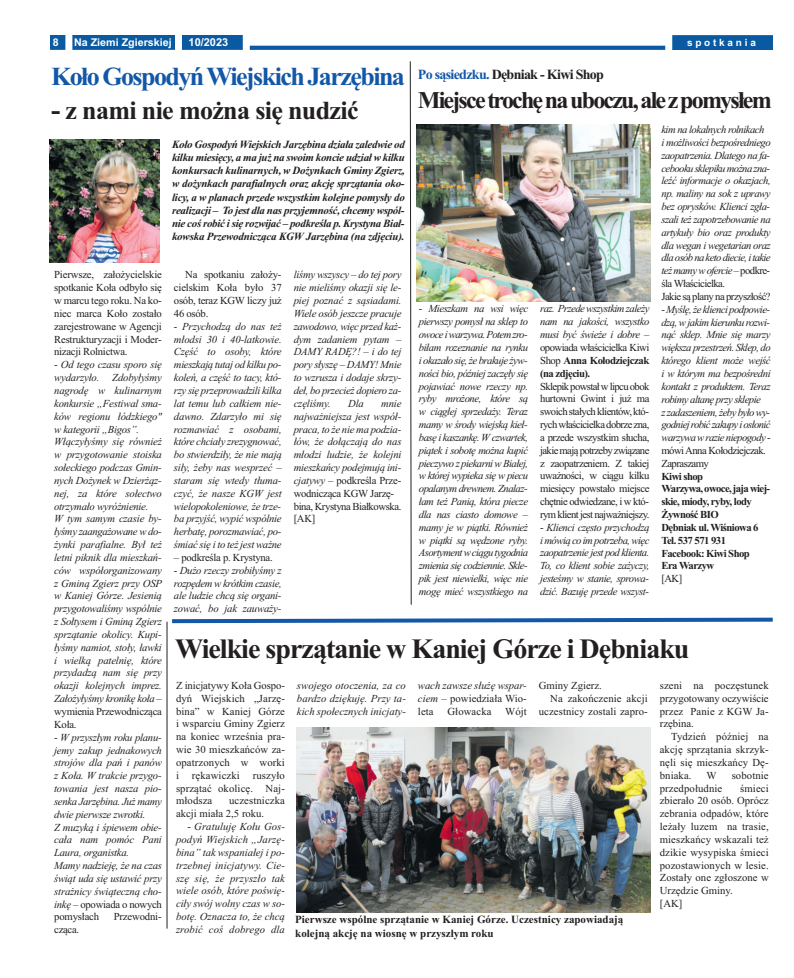
<style>
.page{position:relative;width:794px;height:978px;background:#fff}
.page>*{position:absolute;margin:0;border:0;box-sizing:border-box;transform-origin:0 0}
.t1{font:700 28px "Times New Roman";letter-spacing:-.035em;color:#231f20}
.t2{font:700 26px "Times New Roman";letter-spacing:-.06em;color:#1357a7}
.t3{font:700 26px "Times New Roman";letter-spacing:-.025em;color:#231f20}
.t4{font:700 24px "Times New Roman";letter-spacing:-.075em;color:#231f20}
.t5{font:700 14px "Times New Roman";letter-spacing:-.05em;color:#231f20}
.t6{font:italic 700 11px/13.2px "Times New Roman";letter-spacing:-.02em;color:#231f20;text-align:justify}
.t7{font:700 11px/13.2px "Times New Roman";color:#231f20}
.t8{font:700 11px "Arial";color:#fff}
.t9{font:italic 10.7px/12.8px "Times New Roman";letter-spacing:-.025em;color:#231f20;text-align:justify}
.t10{font:10.7px/12.8px "Times New Roman";letter-spacing:.005em;color:#231f20;text-align:justify}
.t11{font:italic 10.7px/12.8px "Times New Roman";letter-spacing:-.05em;color:#231f20}
.t12{font:700 10.7px/12.8px "Times New Roman";letter-spacing:-.05em;color:#231f20}
.t13{font:10.7px "Times New Roman";letter-spacing:-.025em;color:#231f20}
.t14{font:700 10.7px "Arial";color:#fff}
.t15{font:10.7px "Times New Roman";letter-spacing:-.015em;color:#231f20}
.t16{font:700 10px "Arial";letter-spacing:.28em;color:#fff}
.s1{font-size:28px}
.s2{color:#1357a7}
.s3{font-style:normal}
.s4{font-weight:700;font-style:normal}
</style>
<div class="page">
<img style="left:50px;top:35px;width:722px;height:14px">
<img style="left:50px;top:139px;width:110px;height:124px">
<img style="left:417px;top:124px;width:233px;height:177px">
<svg style="left:172px;top:617px;width:601px;height:7px"></svg>
<svg style="left:409px;top:61px;width:3px;height:544px"></svg>
<img style="left:296px;top:728px;width:354px;height:184px">
<hr style="left:167px;top:622px;width:1px;height:307px;background:#231f20">
<p class="t14" style="left:53px;top:36px;width:7px">8</p>
<p class="t14" style="left:74px;top:36px;width:99px">Na Ziemi Zgierskiej</p>
<p class="t8" style="left:188px;top:36px;width:41px">10/2023</p>
<p class="t16" style="left:687px;top:36px;width:70px">spotkania</p>
<h2 class="t2" style="left:51px;top:61px;width:355px">Koło GospodyńWiejskich Jarzębina</h2>
<h2 class="t3" style="left:51px;top:95px;width:309px"><span class="s1">-</span> z nami nie można się nudzić</h2>
<h3 class="t5" style="left:418px;top:66px;width:188px"><span class="s2">Po sąsiedzku.</span> Dębniak - Kiwi Shop</h3>
<h3 class="t4" style="left:418px;top:85px;width:355px">Miejscetrochęnauboczu,alezpomysłem</h3>
<p class="t11" style="left:661px;top:123px;width:111px">kim na lokalnych rolnikach<br>i możliwości bezpośredniego zaopatrzenia. Dlatego na fa&shy;cebooku sklepiku można zna&shy;leźć informacje o okazjach, np. maliny na sok z uprawy bez oprysków. Klienci zgła&shy;szali też zapotrzebowanie na artykuły bio oraz produkty dla wegan i wegetarian oraz dla osób na keto diecie, i takie też mamy w ofercie <span class="s3">– podkre&shy;śla Właścicielka.<br>Jakie są plany na przyszłość?</span></p>
<p class="t11" style="left:661px;top:303px;width:111px"><span class="s3">-</span> Myślę, że kliencipodpowie&shy;dzą, wjakim kierunku rozwi&shy;nąć sklep. Mnie się marzy większa przestrzeń. Sklep, do którego klient może wejść i w którym ma bezpośredni kontakt z produktem. Teraz robimy altanę przy sklepie<br>z zadaszeniem, żeby było wy&shy;godniej robić zakupy i osłonić warzywa w razie niepogody <span class="s3">- mówiAnna Kołodziejczak.<br>Zapraszamy</span></p>
<p class="t12" style="left:661px;top:469px;width:110px">Kiwi shop<br>Warzywa, owoce, jaja wiej&shy;skie, miody, ryby, lody<br>Żywność BIO<br>Dębniak ul. Wiśniowa 6<br>Tel. 537 571 931<br>Facebook: Kiwi Shop<br>Era Warzyw</p>
<p class="t10" style="left:661px;top:572px;width:22px">[AK]</p>
<p class="t6" style="left:172px;top:137px;width:234px">Koło Gospodyń Wiejskich Jarzębina działa zaledwie od kilku miesięcy, a ma już na swoim koncie udział w kilku konkursach kulinarnych, w Dożynkach Gminy Zgierz, w dożynkach parafialnych oraz akcję sprzątania oko&shy;licy, a w planach przede wszystkim kolejne pomysły do realizacji – To jest dla nas przyjemność, chcemy wspól&shy;nie coś robić i się rozwijać – podkreśla p. Krystyna Biał&shy;kowska Przewodnicząca KGW Jarzębina (na zdjęciu).</p>
<p class="t10" style="left:54px;top:268px;width:109px">Pierwsze, założycielskie spotkanie Koła odbyło się w marcu tego roku. Na ko&shy;niec marca Koło zostało zarejestrowane w Agencji Restrukturyzacji i Moder&shy;nizacji Rolnictwa.</p>
<p class="t9" style="left:54px;top:358px;width:109px;text-align:left"><span class="s3">-</span> Od tego czasu sporo się wydarzyło. Zdobyłyśmy nagrodę w kulinarnym konkursie „Festiwal sma&shy;ków regionu łódzkiego" w kategorii „Bigos”.<br>Włączyłyśmy się również w przygotowanie stoiska sołeckiego podczas Gmin&shy;nych Dożynek w Dzierżąz&shy;nej, za które sołectwo otrzymało wyróżnienie.<br>W tym samym czasie by&shy;łyśmy zaangażowane w do&shy;żynki parafialne. Był też letni piknik dla mieszkań&shy;ców współorganizowany z Gminą Zgierz przy OSP w Kaniej Górze. Jesienią przygotowaliśmy wspólnie z Sołtysem i Gminą Zgierz sprzątanie okolicy. Kupi&shy;łyśmy namiot, stoły, ławki i wielką patelnię, które przydadzą nam się przy okazji kolejnych imprez.<br>Założyłyśmy kronikę koła <span class="s3">– wymienia Przewodnicząca<br>Koła.</span></p>
<p class="t9" style="left:54px;top:731px;width:109px;text-align:left"><span class="s3">-</span> W przyszłym roku planu&shy;jemy zakup jednakowych strojów dla pań i panów z Koła. W trakcie przygo&shy;towania jest nasza pio&shy;senka Jarzębina. Już mamy dwie pierwsze zwrotki.<br>Z muzyką i śpiewem obie&shy;cała nam pomóc Pani<br>Laura, organistka.<br>Mamy nadzieję, że na czas świąt uda się ustawić przy strażnicy świąteczną cho&shy;inkę <span class="s3">– opowiada o nowych pomysłach</span></p>
<p class="t10" style="left:174px;top:268px;width:109px;text-indent:11px">Na spotkaniu założy&shy;cielskim Koła było 37 osób, teraz KGW liczy już 46 osób.</p>
<p class="t9" style="left:174px;top:320px;width:109px"><span class="s3">-</span> Przychodzą do nas też młodsi 30 i 40-latkowie.<br>Część to osoby, które mieszkają tutaj od kilku po&shy;koleń, a część to tacy, któ&shy;rzy się przeprowadzili kilka lat temu lub całkiem nie&shy;dawno. Zdarzyło mi się rozmawiać z osobami, które chciały zrezygnować, bo stwierdziły, że nie mają siły, żeby nas wesprzeć – staram się wtedy tłuma&shy;czyć, że nasze KGW jest wielopokoleniowe, że trze&shy;ba przyjść, wypić wspólnie herbatę, porozmawiać, po&shy;śmiać się i to teżjest ważne</p>
<p class="t13" style="left:174px;top:551px;width:100px">– podkreśla p. Krystyna.</p>
<p class="t9" style="left:174px;top:564px;width:109px"><span class="s3">-</span> Dużo rzeczy zrobiłyśmy z rozpędem w krótkim czasie, ale ludzie chcą się organi&shy;zować, bo jak zauważy-</p>
<p class="t9" style="left:294px;top:268px;width:109px">liśmy wszyscy – do tej pory nie mieliśmy okazji się le&shy;piej poznać z sąsiadami.<br>Wiele osób jeszcze pracuje zawodowo, więc przed każ&shy;dym zadaniem pytam – DAMY RADĘ?! – i do tej pory słyszę – DAMY! Mnie to wzrusza i dodaje skrzy&shy;deł, bo przecież dopiero za&shy;częliśmy.</p>
<p class="t9" style="left:419px;top:302px;width:111px"><span class="s3">-</span> Mieszkam na wsi więc pierwszy pomysł na sklep to owoce i warzywa. Potem zro&shy;biłam rozeznanie na rynku i okazało się, że brakuje żyw&shy;ności bio, później zaczęły się pojawiać nowe rzeczy np. ryby mrożone, które są w ciągłej sprzedaży. Teraz mamy w środy wiejską kieł&shy;basę i kaszankę. W czwartek, piątek i sobotę można kupić pieczywo z piekarni w Białej, w której wypieka się w piecu opalanym drewnem. Znalaz&shy;łam też Panią, która piecze dla nas ciasto domowe – mamy je w piątki. Również w piątki są wędzone ryby.<br>Asortyment w ciągu tygodnia zmienia się codziennie. Skle&shy;pik jest niewielki, więc nie mogę mieć wszystkiego na</p>
<p class="t9" style="left:540px;top:302px;width:111px">raz. Przede wszystkim zależy nam na jakości, wszystko musi być świeże i dobre <span class="s3">– opowiada właścicielka Kiwi Shop</span> <span class="s4">Anna Kołodziejczak (na zdjęciu).</span></p>
<p class="t10" style="left:540px;top:379px;width:111px">Sklepik powstał w lipcu obok hurtowni Gwint i już ma swoich stałych klientów, któ&shy;rych właścicielka dobrze zna, a przede wszystkim słucha, jakie mają potrzeby związane z zaopatrzeniem. Z takiej uważności, w ciągu kilku miesięcy powstało miejsce chętnie odwiedzane, i w któ&shy;rym klient jest najważniejszy.</p>
<p class="t9" style="left:540px;top:521px;width:111px"><span class="s3">-</span> Klienci często przychodzą i mówią co im potrzeba, więc zaopatrzenie jest pod klienta.<br>To, co klient sobie zażyczy, jesteśmy w stanie, sprowa&shy;dzić. Bazuję przede wszyst-</p>
<p class="t9" style="left:348px;top:397px;width:17px">Dla</p>
<p class="t9" style="left:294px;top:397px;width:109px;text-align:left;text-indent:87px">mnie najważniejsza jest współ&shy;praca, to że nie ma podzia&shy;łów, że dołączają do nas młodzi ludzie, że kolejni mieszkańcy podejmują ini&shy;cjatywy <span class="s3">– podkreśla Prze&shy;wodnicząca KGW Jarzę&shy;bina, Krystyna Białkowska. [AK]</span></p>
<h1 class="t1" style="left:175px;top:632px;width:516px">Wielkie sprzątanie w Kaniej Górze i Dębniaku</h1>
<p class="t10" style="left:176px;top:679px;width:110px">Z inicjatywy Koła Gospo&shy;dyń Wiejskich „Jarzę&shy;bina” w Kaniej Górze i wsparciu Gminy Zgierz na koniec września pra&shy;wie 30 mieszkańców za&shy;opatrzonych w worki i rękawiczki ruszyło sprzątać okolicę. Naj&shy;młodsza</p>
<p class="t10" style="left:539px;top:679px;width:64px">Gminy Zgierz.</p>
<p class="t10" style="left:550px;top:692px;width:99px">Na zakończenie akcji</p>
<p class="t10" style="left:539px;top:704px;width:110px">uczestnicy zostali zapro-</p>
<p class="t10" style="left:660px;top:679px;width:110px">szeni na poczęstunek przygotowany oczywiście przez Panie z KGW Ja&shy;rzębina.</p>
<p class="t10" style="left:660px;top:730px;width:110px;text-indent:11px">Tydzień później na akcję sprzątania skrzyk&shy;nęli się mieszkańcy Dę&shy;bniaka.</p>
<p class="t9" style="left:297px;top:679px;width:110px">swojego otoczenia, za co bardzo dziękuję. Przy ta&shy;kich społecznych inicjaty-</p>
<p class="t9" style="left:418px;top:679px;width:110px">wach zawsze służę wspar&shy;ciem <span class="s3">– powiedziała Wio&shy;leta</span></p>
<p class="t10" style="left:447px;top:704px;width:46px">Głowacka</p>
<p class="t10" style="left:505px;top:704px;width:23px">Wójt</p>
<p class="t10" style="left:706px;top:769px;width:12px">W</p>
<p class="t10" style="left:731px;top:769px;width:39px">sobotnie</p>
<p class="t10" style="left:660px;top:781px;width:64px">przedpołudnie</p>
<p class="t10" style="left:660px;top:781px;width:110px;text-align:left;text-indent:80px">śmieci zbierało 20 osób. Oprócz zebrania odpadów, które leżały luzem na trasie, mieszkańcy wskazali też dzikie wysypiska śmieci pozostawionych w lesie.<br>Zostały one zgłoszone w<br>Urzędzie Gminy.<br>[AK]</p>
<p class="t10" style="left:176px;top:794px;width:110px;text-indent:53px">uczestniczka akcji miała 2,5 roku.</p>
<p class="t9" style="left:176px;top:820px;width:110px;text-indent:11px"><span class="s3">-</span> Gratuluję Kołu Gos&shy;podyń Wiejskich „Jarzę&shy;bina” tak wspaniałej i po&shy;trzebnej inicjatywy. Cie&shy;szę się, że przyszło tak wiele osób, które poświę&shy;ciły swój wolny czas w so&shy;botę. Oznacza to, że chcą zrobić coś dobrego dla</p>
<p class="t15" style="left:114px;top:910px;width:49px">Przewodni-</p>
<p class="t7" style="left:295px;top:913px;width:330px">Pierwsze wspólne sprzątanie w Kaniej Górze. Uczestnicy zapowiadają kolejną akcję na wiosnę w przyszłym roku</p>
<p class="t10" style="left:54px;top:923px;width:27px">cząca.</p>
</div>
